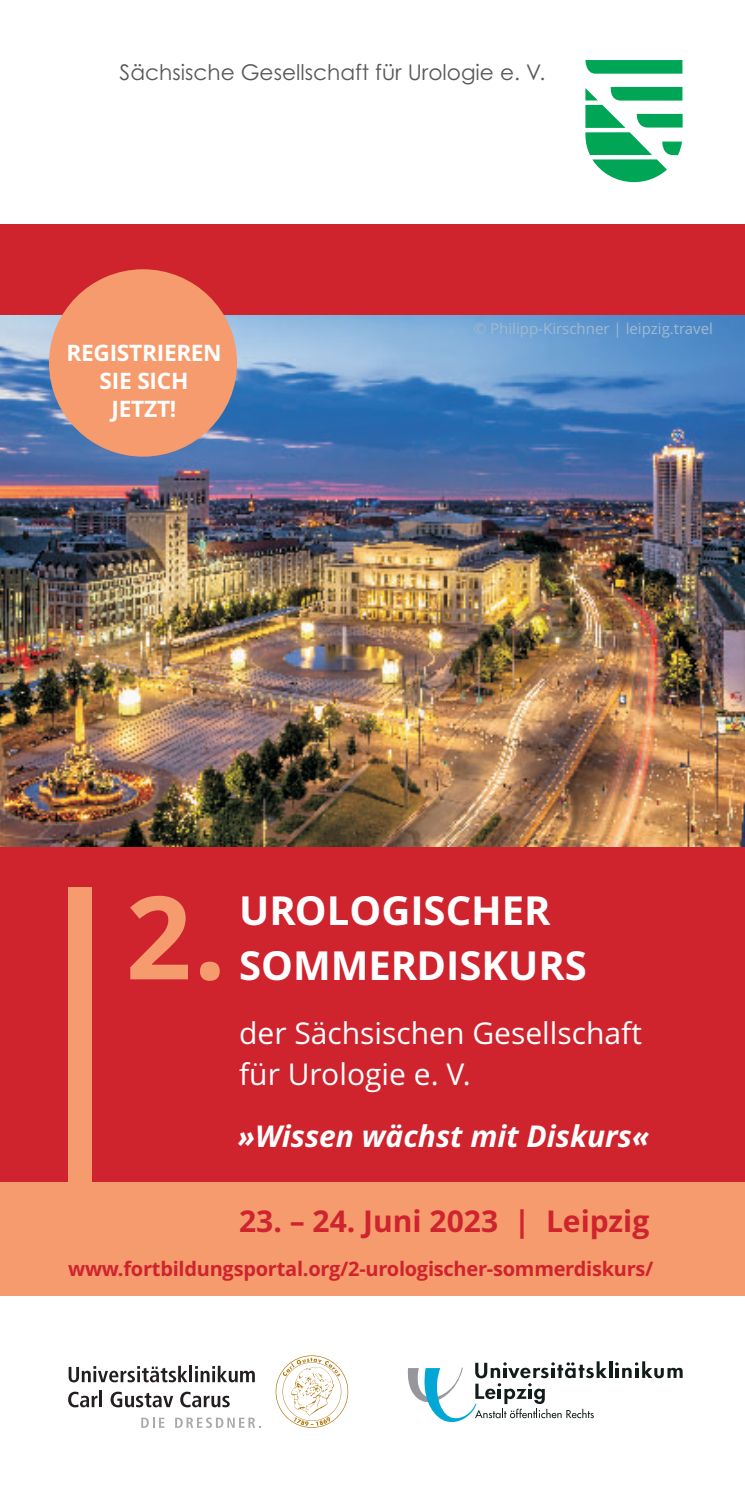
<style>
.page{position:relative;width:745px;height:1489px;background:#fff}
.page>*{position:absolute;margin:0;border:0;box-sizing:border-box;transform-origin:0 0}
.t1{font:700 115.5px "Open Sans";color:#f59b6e}
.t2{font:700 40px/54.5px "Open Sans";color:#fff}
.t3{font:30px/40.8px "Open Sans";color:#fff}
.t4{font:italic 700 30px "Open Sans";color:#fff}
.t5{font:700 30px "Open Sans";color:#cf232d}
.t6{font:700 22.75px/27.8px "Open Sans";letter-spacing:-.015em;color:#fff;text-align:center}
.t7{font:21.5px "Century Gothic";color:#57585a}
.t8{font:700 20px "Open Sans";letter-spacing:-.015em;color:#cf232d}
.t9{font:15px "Open Sans";color:#9ebad2}
</style>
<div class="page">
<div style="left:0;top:224px;width:744px;height:978px;background:#cf232d"></div>
<img style="left:0;top:315px;width:744px;height:531px">
<div style="left:0;top:1182px;width:744px;height:113px;background:#f59b6e"></div>
<div style="left:68px;top:887px;width:23px;height:315px;background:#f59b6e"></div>
<svg style="left:141px;top:1417px;width:23px;height:10px"></svg>
<svg style="left:175px;top:1417px;width:85px;height:10px"></svg>
<svg style="left:68px;top:1391px;width:29px;height:16px"></svg>
<hr style="left:99px;top:1390px;width:3px;height:16px;background:#231f20">
<svg style="left:110px;top:1391px;width:63px;height:16px"></svg>
<svg style="left:180px;top:1391px;width:49px;height:16px"></svg>
<svg style="left:69px;top:1365px;width:118px;height:17px"></svg>
<hr style="left:189px;top:1365px;width:3px;height:16px;background:#231f20">
<svg style="left:195px;top:1365px;width:60px;height:17px"></svg>
<svg style="left:275px;top:1355px;width:73px;height:72px"></svg>
<hr style="left:608px;top:1361px;width:3px;height:16px;background:#121c1b">
<svg style="left:615px;top:1361px;width:67px;height:17px"></svg>
<svg style="left:407px;top:1361px;width:199px;height:61px"></svg>
<svg style="left:585px;top:60px;width:97px;height:14px"></svg>
<svg style="left:585px;top:87px;width:97px;height:95px"></svg>
<div style="left:49px;top:269px;width:188px;height:188px;background:#f59b6e;border-radius:50%"></div>
<p class="t7" style="left:120px;top:63px;width:427px">Sächsische Gesellschaft für Urologie e. V.</p>
<p class="t6" style="left:66px;top:341px;width:157px">REGISTRIEREN<br>SIE SICH<br>JETZT!</p>
<p class="t9" style="left:473px;top:322px;width:240px">© Philipp-Kirschner | leipzig.travel</p>
<h1 class="t1" style="left:126px;top:890px;width:102px">2.</h1>
<h2 class="t2" style="left:239px;top:887px;width:349px">UROLOGISCHER<br>SOMMERDISKURS</h2>
<h3 class="t3" style="left:239px;top:1015px;width:404px">der Sächsischen Gesellschaft für Urologie e. V.</h3>
<h3 class="t4" style="left:238px;top:1123px;width:412px">»Wissen wächst mit Diskurs«</h3>
<h3 class="t5" style="left:239px;top:1209px;width:411px">23. – 24. Juni 2023 | Leipzig</h3>
<p class="t8" style="left:68px;top:1260px;width:586px">www.fortbildungsportal.org/2-urologischer-sommerdiskurs/</p>
</div>
